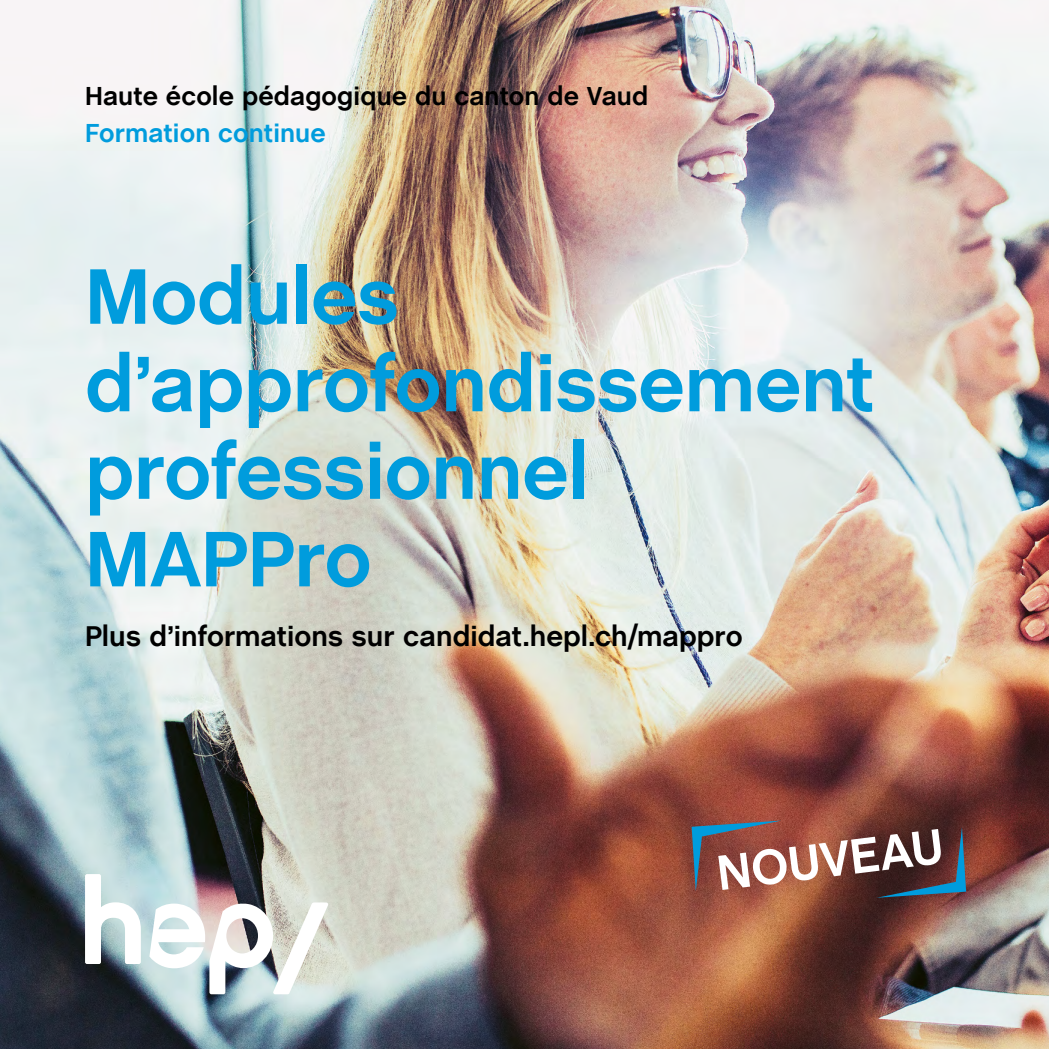
<style>
.page{position:relative;width:1049px;height:1049px;background:#fff}
.page>*{position:absolute;margin:0;border:0;box-sizing:border-box;transform-origin:0 0}
.t1{font:700 80px/87.5px "Chalet Book TT";letter-spacing:-.01em;color:#009cdd}
.t2{font:700 50.5px "Chalet Book TT";color:#fff}
.t3{font:700 28.75px "Chalet Book TT";color:#000}
.t4{font:700 26.25px "Chalet Book TT";letter-spacing:.005em;color:#000}
.t5{font:700 26.25px "Chalet Book TT";letter-spacing:.005em;color:#009cdd}
</style>
<div class="page">
<img style="left:0;top:0;width:1049px;height:1049px">
<svg style="left:85px;top:874px;width:56px;height:90px"></svg>
<svg style="left:149px;top:901px;width:179px;height:93px"></svg>
<svg style="left:692px;top:820px;width:89px;height:71px;background:#80524f"></svg>
<svg style="left:876px;top:827px;width:90px;height:71px;background:#403239"></svg>
<p class="t4" style="left:85px;top:80px;width:565px">Haute école pédagogique du canton de Vaud</p>
<p class="t5" style="left:85px;top:118px;width:242px">Formation continue</p>
<p class="t1" style="left:85px;top:252px;width:790px">Modules d’approfondissement professionnel<br>MAPPro</p>
<p class="t3" style="left:85px;top:619px;width:659px">Plus d’informations sur candidat.hepl.ch/mappro</p>
<p class="t2" style="left:713px;top:843px;width:229px;rotate:-7deg">NOUVEAU</p>
</div>
